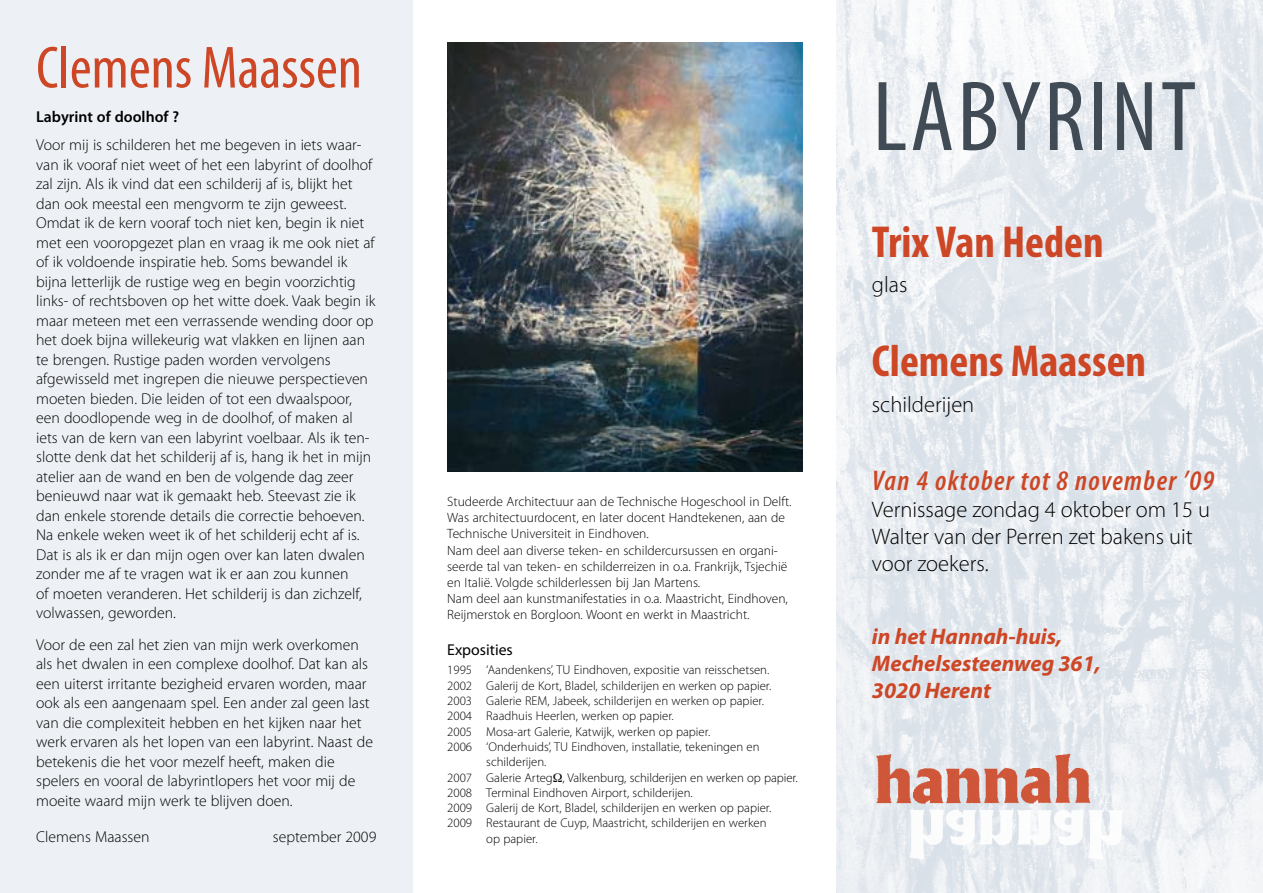
<style>
.page{position:relative;width:1263px;height:893px;background:#fff}
.page>*{position:absolute;margin:0;border:0;box-sizing:border-box;transform-origin:0 0}
.t1{font:condensed 100.5px "Myriad Pro";letter-spacing:.03em;color:#404b55}
.t2{font:condensed 60px "Myriad Pro";color:#cd4625}
.t3{font:700 condensed 45px "Myriad Pro";color:#cd4625}
.t4{font:italic 600 condensed 28.5px "Myriad Pro";letter-spacing:.05em;color:#cd4625}
.t5{font:300 22.5px/27px "Myriad Pro";color:#000}
.t6{font:italic 700 22.5px/27px "Myriad Pro";color:#cd4625}
.t7{font:300 15.75px/19.5px "Myriad Pro";color:#000}
.t8{font:600 15.75px "Myriad Pro";color:#000}
.t9{font:15.75px "Myriad Pro";color:#000}
.t10{font:300 13.5px/16.2px "Myriad Pro";color:#000}
.t11{font:300 12.75px "Myriad Pro";color:#000}
</style>
<div class="page">
<div style="left:0;top:0;width:412px;height:893px;background:#edf0f4"></div>
<img style="left:837px;top:0;width:426px;height:893px">
<img style="left:872px;top:808px;width:257px;height:58px">
<img style="left:872px;top:747px;width:257px;height:61px">
<img style="left:447px;top:43px;width:355px;height:429px">
<h2 class="t2" style="left:36px;top:31px;width:327px">Clemens Maassen</h2>
<p class="t8" style="left:36px;top:107px;width:145px">Labyrint of doolhof ?</p>
<p class="t7" style="left:36px;top:135px;width:341px">Voor mij is schilderen het me begeven in iets waar&shy;van ik vooraf niet weet of het een labyrint of doolhof zal zijn. Als ik vind dat een schilderij af is, blijkt het dan ook meestal een mengvorm te zijn geweest.<br>Omdat ik de kern vooraf toch niet ken, begin ik niet met een vooropgezet plan en vraag ik me ook niet af of ik voldoende inspiratie heb. Soms bewandel ik bijna letterlijk de rustige weg en begin voorzichtig links- of rechtsboven op het witte doek. Vaak begin ik maar meteen met een verrassende wending door op het doek bijna willekeurig wat vlakken en lijnen aan te brengen. Rustige paden worden vervolgens afgewisseld met ingrepen die nieuwe perspectieven moeten bieden. Die leiden of tot een dwaalspoor, een doodlopende weg in de doolhof, of maken al iets van de kern van een labyrint voelbaar. Als ik ten&shy;slotte denk dat het schilderij af is, hang ik het in mijn atelier aan de wand en ben de volgende dag zeer benieuwd naar wat ik gemaakt heb. Steevast zie ik dan enkele storende details die correctie behoeven.<br>Na enkele weken weet ik of het schilderij echt af is.<br>Dat is als ik er dan mijn ogen over kan laten dwalen zonder me af te vragen wat ik er aan zou kunnen<br>of moeten veranderen. Het schilderij is dan zichzelf, volwassen, geworden.</p>
<p class="t7" style="left:36px;top:635px;width:338px">Voor de een zal het zien van mijn werk overkomen als het dwalen in een complexe doolhof. Dat kan als een uiterst irritante bezigheid ervaren worden, maar ook als een aangenaam spel. Een ander zal geen last van die complexiteit hebben en het kijken naar het werk ervaren als het lopen van een labyrint. Naast de betekenis die het voor mezelf heeft, maken die spelers en vooral de labyrintlopers het voor mij de moeite waard mijn werk te blijven doen.</p>
<p class="t7" style="left:36px;top:827px;width:115px">Clemens Maassen</p>
<p class="t7" style="left:273px;top:827px;width:105px">september 2009</p>
<p class="t10" style="left:447px;top:493px;width:346px">Studeerde Architectuur aan de Technische Hogeschool in Delft.<br>Was architectuurdocent, en later docent Handtekenen, aan de Technische Universiteit in Eindhoven.<br>Nam deel aan diverse teken- en schildercursussen en organi&shy;seerde tal van teken- en schilderreizen in o.a. Frankrijk, Tsjechië en Italië. Volgde schilderlessen bij Jan Martens.<br>Nam deel aan kunstmanifestaties in o.a. Maastricht, Eindhoven, Reijmerstok en Borgloon. Woont en werkt in Maastricht.</p>
<p class="t9" style="left:447px;top:640px;width:67px">Exposities</p>
<p class="t11" style="left:447px;top:662px;width:324px">1995 ‘Aandenkens’, TU Eindhoven, expositie van reisschetsen.</p>
<p class="t11" style="left:447px;top:678px;width:325px">2002 Galerij de Kort, Bladel, schilderijen en werken op papier.</p>
<p class="t11" style="left:447px;top:693px;width:318px">2003 Galerie REM, Jabeek, schilderijen en werken op papier.</p>
<p class="t11" style="left:447px;top:708px;width:228px">2004 Raadhuis Heerlen, werken op papier.</p>
<p class="t11" style="left:447px;top:724px;width:264px">2005 Mosa-art Galerie, Katwijk, werken op papier.</p>
<p class="t11" style="left:447px;top:739px;width:314px">2006 ‘Onderhuids’, TU Eindhoven, installatie, tekeningen en</p>
<p class="t11" style="left:486px;top:754px;width:62px">schilderijen.</p>
<p class="t11" style="left:447px;top:770px;width:352px">2007 Galerie Arteg , Valkenburg, schilderijen en werken op papier.</p>
<p class="t11" style="left:447px;top:785px;width:247px">2008 Terminal Eindhoven Airport, schilderijen.</p>
<p class="t11" style="left:447px;top:800px;width:325px">2009 Galerij de Kort, Bladel, schilderijen en werken op papier.</p>
<p class="t11" style="left:447px;top:815px;width:321px">2009 Restaurant de Cuyp, Maastricht, schilderijen en werken</p>
<p class="t11" style="left:486px;top:831px;width:53px">op papier.</p>
<h1 class="t1" style="left:873px;top:56px;width:325px">LABYRINT</h1>
<h3 class="t3" style="left:872px;top:213px;width:233px">Trix Van Heden</h3>
<h3 class="t5" style="left:872px;top:271px;width:37px">glas</h3>
<h3 class="t3" style="left:872px;top:333px;width:276px">Clemens Maassen</h3>
<h3 class="t5" style="left:872px;top:390px;width:104px">schilderijen</h3>
<h3 class="t4" style="left:872px;top:463px;width:344px">Van 4 oktober tot 8 november ’09</h3>
<h3 class="t5" style="left:872px;top:496px;width:340px">Vernissage zondag 4 oktober om 15 u<br>Walter van der Perren zet bakens uit voor zoekers.</h3>
<h3 class="t6" style="left:872px;top:622px;width:230px">in het Hannah-huis,<br>Mechelsesteenweg 361,<br>3020 Herent</h3>
</div>
